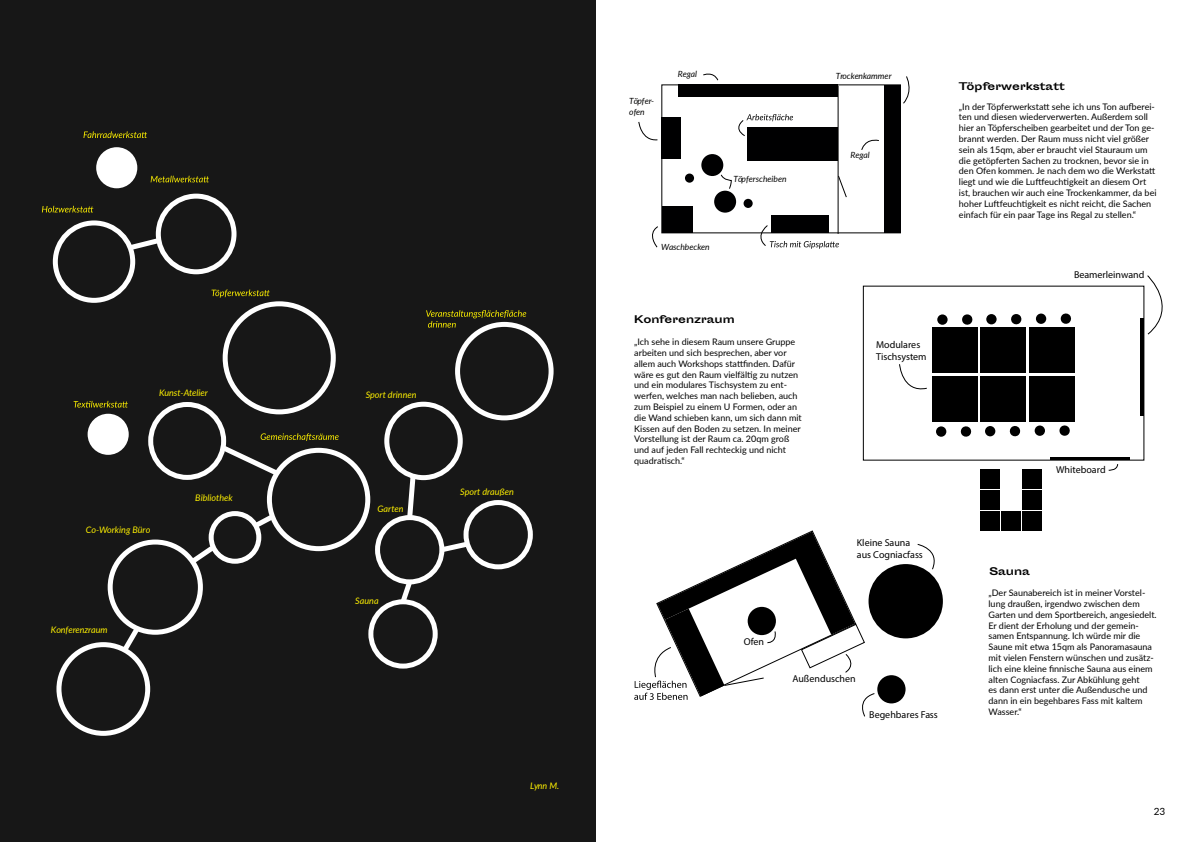
<style>
.page{position:relative;width:1191px;height:842px;background:#fff}
.page>*{position:absolute;margin:0;border:0;box-sizing:border-box;transform-origin:0 0}
.t1{font:10px/12px "Myriad Pro";color:#000}
.t2{font:700 10px "Sporting Grotesque";color:#000}
.t3{font:10px "Lato";color:#000}
.t4{font:9px/10.8px "Lato";color:#000}
.t5{font:italic 9px "Lato";color:#fff101}
.t6{font:italic 8.5px/10.2px "Lato";color:#000001}
</style>
<div class="page">
<div style="left:0;top:0;width:595px;height:842px;background:#171717"></div>
<div style="left:53px;top:220px;width:82px;height:83px;border:5px solid #fff;border-radius:50%"></div>
<svg style="left:42px;top:206px;width:51px;height:6px"></svg>
<div style="left:156px;top:194px;width:80px;height:80px;border:5px solid #fff;border-radius:50%"></div>
<svg style="left:151px;top:176px;width:58px;height:6px"></svg>
<div style="left:56px;top:642px;width:94px;height:94px;border:5px solid #fff;border-radius:50%"></div>
<div style="left:108px;top:539px;width:95px;height:96px;border:5px solid #fff;border-radius:50%"></div>
<div style="left:368px;top:599px;width:70px;height:70px;border:5px solid #fff;border-radius:50%"></div>
<div style="left:455px;top:322px;width:98px;height:98px;border:5px solid #fff;border-radius:50%"></div>
<svg style="left:473px;top:310px;width:53px;height:18px"></svg>
<div style="left:463px;top:500px;width:70px;height:69px;border:5px solid #fff;border-radius:50%"></div>
<svg style="left:83px;top:131px;width:64px;height:7px"></svg>
<div style="left:96px;top:147px;width:41px;height:41px;background:#fff;border-radius:50%"></div>
<svg style="left:74px;top:401px;width:43px;height:7px"></svg>
<div style="left:88px;top:414px;width:41px;height:41px;background:#fff;border-radius:50%"></div>
<svg style="left:117px;top:235px;width:356px;height:423px"></svg>
<svg style="left:638px;top:73px;width:272px;height:175px"></svg>
<div style="left:1022px;top:511px;width:19px;height:19px;background:#000"></div>
<div style="left:1001px;top:511px;width:19px;height:19px;background:#000"></div>
<div style="left:980px;top:511px;width:20px;height:19px;background:#000"></div>
<div style="left:1022px;top:490px;width:19px;height:19px;background:#000"></div>
<div style="left:1022px;top:470px;width:19px;height:19px;background:#000"></div>
<div style="left:980px;top:490px;width:20px;height:20px;background:#000"></div>
<div style="left:980px;top:470px;width:20px;height:19px;background:#000"></div>
<hr style="left:1140px;top:319px;width:4px;height:97px;background:#000">
<div style="left:932px;top:376px;width:45px;height:45px;background:#000"></div>
<div style="left:980px;top:376px;width:45px;height:45px;background:#000"></div>
<div style="left:1029px;top:376px;width:45px;height:45px;background:#000"></div>
<div style="left:936px;top:426px;width:10px;height:11px;background:#000;border-radius:50%"></div>
<svg style="left:960px;top:426px;width:11px;height:11px"></svg>
<div style="left:985px;top:426px;width:10px;height:10px;background:#000;border-radius:50%"></div>
<svg style="left:1009px;top:426px;width:11px;height:11px"></svg>
<div style="left:1034px;top:425px;width:11px;height:11px;background:#000;border-radius:50%"></div>
<svg style="left:1059px;top:425px;width:11px;height:11px"></svg>
<svg style="left:898px;top:275px;width:265px;height:118px"></svg>
<svg style="left:1108px;top:464px;width:10px;height:7px"></svg>
<hr style="left:1049px;top:457px;width:80px;height:3px;background:#000">
<svg style="left:634px;top:530px;width:185px;height:170px"></svg>
<svg style="left:649px;top:543px;width:291px;height:174px"></svg>
<p class="t5" style="left:159px;top:386px;width:50px">Kunst-Atelier</p>
<p class="t5" style="left:86px;top:523px;width:66px">Co-Working Büro</p>
<p class="t5" style="left:51px;top:623px;width:58px">Konferenzraum</p>
<p class="t5" style="left:195px;top:492px;width:39px">Bibliothek</p>
<p class="t5" style="left:366px;top:388px;width:52px">Sport drinnen</p>
<p class="t5" style="left:377px;top:503px;width:28px">Garten</p>
<p class="t5" style="left:355px;top:595px;width:25px">Sauna</p>
<p class="t5" style="left:460px;top:485px;width:55px">Sport draußen</p>
<p class="t5" style="left:530px;top:780px;width:31px">Lynn M.</p>
<p class="t6" style="left:629px;top:96px;width:27px">Töpfer&shy;ofen</p>
<p class="t6" style="left:678px;top:69px;width:20px">Regal</p>
<p class="t6" style="left:661px;top:242px;width:50px">Waschbecken</p>
<p class="t6" style="left:733px;top:173px;width:55px">Töpferscheiben</p>
<p class="t2" style="left:634px;top:314px;width:102px">Konferenzraum</p>
<p class="t4" style="left:634px;top:336px;width:169px">„Ich sehe in diesem Raum unsere Gruppe arbeiten und sich besprechen, aber vor allem auch Workshops stattfinden. Dafür wäre es gut den Raum vielfältig zu nutzen und ein modulares Tischsystem zu ent&shy;werfen, welches man nach belieben, auch zum Beispiel zu einem U Formen, oder an die Wand schieben kann, um sich dann mit Kissen auf den Boden zu setzen. In meiner Vorstellung ist der Raum ca. 20qm groß und auf jeden Fall rechteckig und nicht quadratisch.“</p>
<p class="t6" style="left:835px;top:70px;width:57px">Trockenkammer</p>
<p class="t6" style="left:850px;top:150px;width:20px">Regal</p>
<p class="t1" style="left:876px;top:339px;width:52px">Modulares<br>Tischsystem</p>
<p class="t2" style="left:959px;top:81px;width:107px">Töpferwerkstatt</p>
<p class="t4" style="left:959px;top:101px;width:199px">„In der Töpferwerkstatt sehe ich uns Ton aufberei&shy;ten und diesen wiederverwerten. Außerdem soll hier an Töpferscheiben gearbeitet und der Ton ge&shy;brannt werden. Der Raum muss nicht viel größer sein als 15qm, aber er braucht viel Stauraum um die getöpferten Sachen zu trocknen, bevor sie in den Ofen kommen. Je nach dem wo die Werkstatt liegt und wie die Luftfeuchtigkeit an diesem Ort ist, brauchen wir auch eine Trockenkammer, da bei hoher Luftfeuchtigkeit es nicht reicht, die Sachen einfach für ein paar Tage ins Regal zu stellen.“</p>
<p class="t1" style="left:1074px;top:269px;width:72px">Beamerleinwand</p>
<p class="t1" style="left:1056px;top:463px;width:51px">Whiteboard</p>
<p class="t1" style="left:857px;top:536px;width:68px">Kleine Sauna aus Cogniacfass</p>
<p class="t1" style="left:744px;top:636px;width:22px">Ofen</p>
<p class="t1" style="left:792px;top:672px;width:65px">Außenduschen</p>
<p class="t1" style="left:869px;top:709px;width:70px">Begehbares Fass</p>
<p class="t2" style="left:989px;top:566px;width:42px">Sauna</p>
<p class="t4" style="left:988px;top:587px;width:170px">„Der Saunabereich ist in meiner Vorstel&shy;lung draußen, irgendwo zwischen dem Garten und dem Sportbereich, angesiedelt.<br>Er dient der Erholung und der gemein&shy;samen Entspannung. Ich würde mir die Saune mit etwa 15qm als Panoramasauna mit vielen Fenstern wünschen und zusätz&shy;lich eine kleine finnische Sauna aus einem alten Cogniacfass. Zur Abkühlung geht<br>es dann erst unter die Außendusche und dann in ein begehbares Fass mit kaltem Wasser.“</p>
<p class="t3" style="left:1153px;top:805px;width:13px">23</p>
</div>
